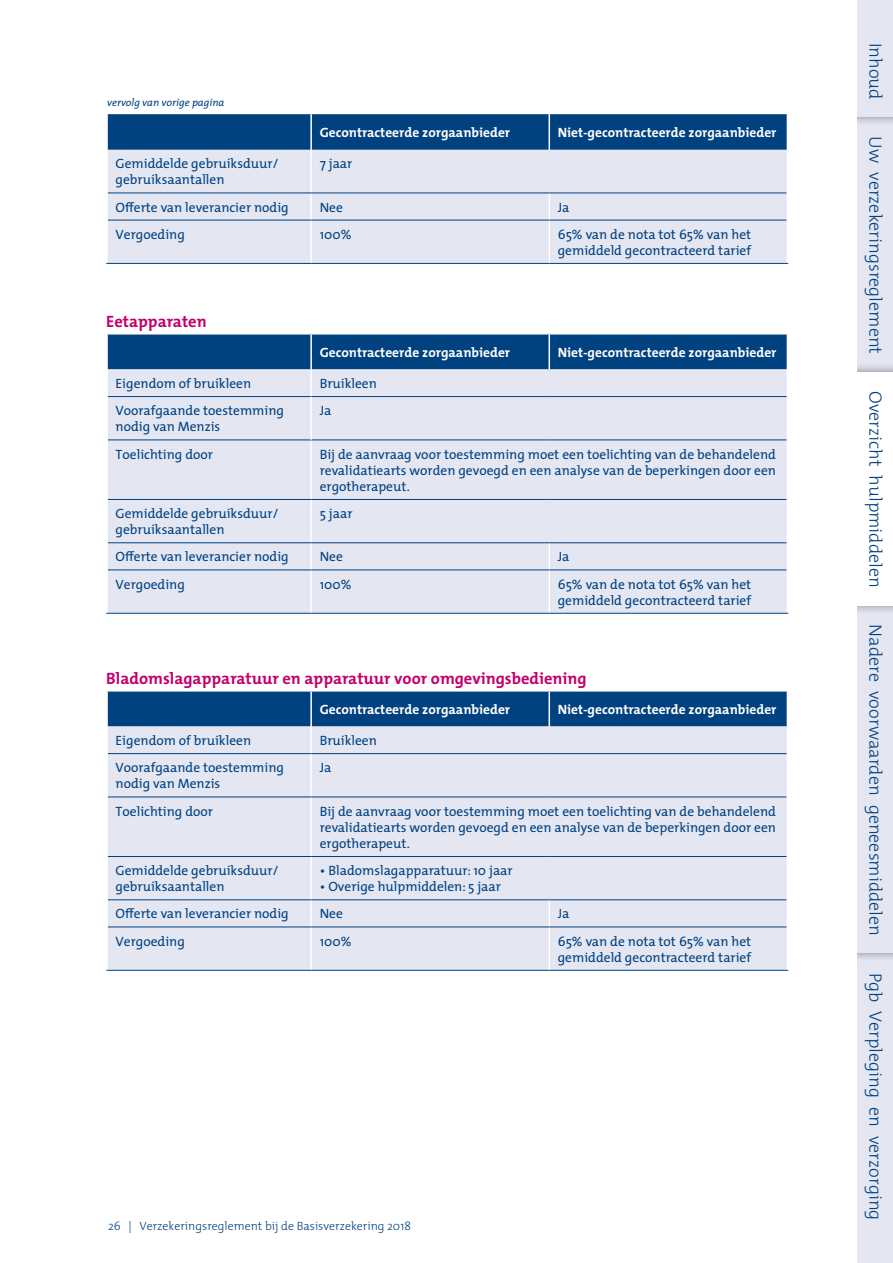
<style>
.page{position:relative;width:893px;height:1263px;background:#fff}
.page>*{position:absolute;margin:0;border:0;box-sizing:border-box;transform-origin:0 0}
.t1{font:300 18px "The Mix";color:#004180}
.t2{font:700 16.5px "The Mix";color:#c3006b}
.t3{font:13.5px/16.2px "The Mix";color:#004180}
.t4{font:700 13.5px "The Mix";color:#fff}
.t5{font:300 12px "The Mix";color:#004180}
.t6{font:italic 10.5px "The Mix";color:#004180}
</style>
<div class="page">
<div style="left:108px;top:114px;width:679px;height:36px;background:#004180"></div>
<div style="left:108px;top:150px;width:679px;height:113px;background:#e4e7f2"></div>
<hr style="left:549px;top:114px;width:1px;height:36px;background:#fff">
<hr style="left:310px;top:150px;width:2px;height:43px;background:#fff">
<hr style="left:310px;top:193px;width:2px;height:27px;background:#fff">
<svg style="left:549px;top:194px;width:1px;height:26px"></svg>
<hr style="left:310px;top:220px;width:2px;height:43px;background:#fff">
<hr style="left:549px;top:220px;width:1px;height:43px;background:#fff">
<hr style="left:108px;top:193px;width:203px;height:1px;background:#004180">
<hr style="left:311px;top:193px;width:238px;height:1px;background:#004180">
<hr style="left:549px;top:193px;width:238px;height:1px;background:#004180">
<hr style="left:108px;top:220px;width:203px;height:1px;background:#004180">
<hr style="left:311px;top:220px;width:238px;height:1px;background:#004180">
<hr style="left:549px;top:220px;width:238px;height:1px;background:#004180">
<hr style="left:310px;top:114px;width:2px;height:36px;background:#fff">
<hr style="left:106px;top:263px;width:205px;height:1px;background:#004180">
<hr style="left:311px;top:263px;width:238px;height:1px;background:#004180">
<hr style="left:549px;top:263px;width:239px;height:1px;background:#004180">
<div style="left:108px;top:397px;width:679px;height:216px;background:#e4e7f2"></div>
<hr style="left:310px;top:440px;width:2px;height:59px;background:#fff">
<hr style="left:310px;top:500px;width:2px;height:42px;background:#fff">
<hr style="left:310px;top:543px;width:2px;height:27px;background:#fff">
<svg style="left:549px;top:543px;width:1px;height:27px"></svg>
<hr style="left:310px;top:570px;width:2px;height:43px;background:#fff">
<hr style="left:549px;top:570px;width:1px;height:43px;background:#fff">
<hr style="left:108px;top:440px;width:203px;height:1px;background:#004180">
<hr style="left:108px;top:499px;width:203px;height:1px;background:#004180">
<hr style="left:311px;top:499px;width:238px;height:1px;background:#004180">
<hr style="left:549px;top:499px;width:238px;height:1px;background:#004180">
<hr style="left:108px;top:542px;width:203px;height:1px;background:#004180">
<hr style="left:311px;top:542px;width:238px;height:1px;background:#004180">
<hr style="left:549px;top:542px;width:238px;height:1px;background:#004180">
<hr style="left:108px;top:570px;width:203px;height:1px;background:#004180">
<hr style="left:311px;top:570px;width:238px;height:1px;background:#004180">
<hr style="left:549px;top:570px;width:238px;height:1px;background:#004180">
<hr style="left:106px;top:613px;width:205px;height:1px;background:#004180">
<hr style="left:311px;top:613px;width:238px;height:1px;background:#004180">
<hr style="left:549px;top:613px;width:239px;height:1px;background:#004180">
<svg style="left:107px;top:334px;width:681px;height:63px;background:#658bb2"></svg>
<hr style="left:311px;top:396px;width:238px;height:1px;background:#004180">
<hr style="left:549px;top:396px;width:238px;height:1px;background:#004180">
<hr style="left:311px;top:440px;width:238px;height:1px;background:#004180">
<hr style="left:549px;top:440px;width:238px;height:1px;background:#004180">
<hr style="left:310px;top:397px;width:2px;height:43px;background:#fff">
<div style="left:108px;top:754px;width:679px;height:216px;background:#e4e7f2"></div>
<hr style="left:310px;top:754px;width:2px;height:43px;background:#fff">
<hr style="left:310px;top:797px;width:2px;height:59px;background:#fff">
<hr style="left:310px;top:857px;width:2px;height:42px;background:#fff">
<hr style="left:310px;top:900px;width:2px;height:27px;background:#fff">
<svg style="left:549px;top:900px;width:1px;height:27px"></svg>
<hr style="left:310px;top:927px;width:2px;height:43px;background:#fff">
<hr style="left:549px;top:927px;width:1px;height:43px;background:#fff">
<hr style="left:108px;top:797px;width:203px;height:1px;background:#004180">
<hr style="left:311px;top:797px;width:238px;height:1px;background:#004180">
<hr style="left:549px;top:797px;width:238px;height:1px;background:#004180">
<hr style="left:108px;top:856px;width:203px;height:1px;background:#004180">
<hr style="left:311px;top:856px;width:238px;height:1px;background:#004180">
<hr style="left:549px;top:856px;width:238px;height:1px;background:#004180">
<hr style="left:108px;top:899px;width:203px;height:1px;background:#004180">
<hr style="left:311px;top:899px;width:238px;height:1px;background:#004180">
<hr style="left:549px;top:899px;width:238px;height:1px;background:#004180">
<hr style="left:108px;top:927px;width:203px;height:1px;background:#004180">
<hr style="left:311px;top:927px;width:238px;height:1px;background:#004180">
<hr style="left:549px;top:927px;width:238px;height:1px;background:#004180">
<hr style="left:106px;top:970px;width:205px;height:1px;background:#004180">
<hr style="left:311px;top:970px;width:238px;height:1px;background:#004180">
<hr style="left:549px;top:970px;width:239px;height:1px;background:#004180">
<svg style="left:107px;top:691px;width:681px;height:63px;background:#658bb2"></svg>
<hr style="left:311px;top:753px;width:238px;height:1px;background:#004180">
<hr style="left:549px;top:753px;width:238px;height:1px;background:#004180">
<div style="left:845px;top:952px;width:48px;height:311px;background:#e4e7f2"></div>
<div style="left:845px;top:606px;width:48px;height:346px;background:#e4e7f2"></div>
<div style="left:845px;top:117px;width:48px;height:255px;background:#e4e7f2"></div>
<div style="left:835px;top:363px;width:58px;height:252px;background:#000;opacity:.4"></div>
<div style="left:845px;top:372px;width:48px;height:234px;background:#fff"></div>
<div style="left:835px;top:0;width:58px;height:126px;background:#000;opacity:.4"></div>
<div style="left:845px;top:0;width:48px;height:117px;background:#e4e7f2"></div>
<div style="left:829px;top:0;width:28px;height:1263px;background:#fff"></div>
<p class="t6" style="left:107px;top:93px;width:119px">vervolg van vorige pagina</p>
<p class="t4" style="left:320px;top:121px;width:192px">Gecontracteerde zorgaanbieder</p>
<p class="t4" style="left:558px;top:121px;width:220px">Niet-gecontracteerde zorgaanbieder</p>
<p class="t3" style="left:116px;top:155px;width:164px">Gemiddelde gebruiksduur/ gebruiksaantallen</p>
<p class="t3" style="left:320px;top:155px;width:34px">7 jaar</p>
<p class="t3" style="left:116px;top:198px;width:175px">Offerte van leverancier nodig</p>
<p class="t3" style="left:320px;top:198px;width:25px">Nee</p>
<p class="t3" style="left:558px;top:198px;width:13px">Ja</p>
<p class="t3" style="left:116px;top:226px;width:71px">Vergoeding</p>
<p class="t3" style="left:320px;top:226px;width:33px">100%</p>
<p class="t3" style="left:558px;top:226px;width:195px">65% van de nota tot 65% van het gemiddeld gecontracteerd tarief</p>
<p class="t2" style="left:106px;top:308px;width:102px">Eetapparaten</p>
<p class="t4" style="left:320px;top:341px;width:192px">Gecontracteerde zorgaanbieder</p>
<p class="t4" style="left:558px;top:341px;width:220px">Niet-gecontracteerde zorgaanbieder</p>
<p class="t3" style="left:116px;top:375px;width:137px">Eigendom of bruikleen</p>
<p class="t3" style="left:320px;top:375px;width:59px">Bruikleen</p>
<p class="t3" style="left:116px;top:402px;width:170px">Voorafgaande toestemming nodig van Menzis</p>
<p class="t3" style="left:320px;top:402px;width:13px">Ja</p>
<p class="t3" style="left:116px;top:445px;width:99px">Toelichting door</p>
<p class="t3" style="left:320px;top:445px;width:458px;text-align:justify">Bij de aanvraag voor toestemming moet een toelichting van de behandelend revalidatiearts worden gevoegd en een analyse van de beperkingen door een ergotherapeut.</p>
<p class="t3" style="left:116px;top:505px;width:164px">Gemiddelde gebruiksduur/ gebruiksaantallen</p>
<p class="t3" style="left:320px;top:505px;width:34px">5 jaar</p>
<p class="t3" style="left:116px;top:548px;width:175px">Offerte van leverancier nodig</p>
<p class="t3" style="left:320px;top:548px;width:25px">Nee</p>
<p class="t3" style="left:558px;top:548px;width:13px">Ja</p>
<p class="t3" style="left:116px;top:575px;width:71px">Vergoeding</p>
<p class="t3" style="left:320px;top:575px;width:33px">100%</p>
<p class="t3" style="left:558px;top:575px;width:195px">65% van de nota tot 65% van het gemiddeld gecontracteerd tarief</p>
<p class="t2" style="left:106px;top:665px;width:482px">Bladomslagapparatuur en apparatuur voor omgevingsbediening</p>
<p class="t4" style="left:320px;top:698px;width:192px">Gecontracteerde zorgaanbieder</p>
<p class="t4" style="left:558px;top:698px;width:220px">Niet-gecontracteerde zorgaanbieder</p>
<p class="t3" style="left:116px;top:732px;width:137px">Eigendom of bruikleen</p>
<p class="t3" style="left:320px;top:732px;width:59px">Bruikleen</p>
<p class="t3" style="left:116px;top:759px;width:170px">Voorafgaande toestemming nodig van Menzis</p>
<p class="t3" style="left:320px;top:759px;width:13px">Ja</p>
<p class="t3" style="left:116px;top:802px;width:99px">Toelichting door</p>
<p class="t3" style="left:320px;top:802px;width:458px;text-align:justify">Bij de aanvraag voor toestemming moet een toelichting van de behandelend revalidatiearts worden gevoegd en een analyse van de beperkingen door een ergotherapeut.</p>
<p class="t3" style="left:116px;top:862px;width:164px">Gemiddelde gebruiksduur/ gebruiksaantallen</p>
<p class="t3" style="left:320px;top:862px;width:195px">• Bladomslagapparatuur: 10 jaar</p>
<p class="t3" style="left:320px;top:878px;width:183px">• Overige hulpmiddelen: 5 jaar</p>
<p class="t3" style="left:116px;top:905px;width:175px">Offerte van leverancier nodig</p>
<p class="t3" style="left:320px;top:905px;width:25px">Nee</p>
<p class="t3" style="left:558px;top:905px;width:13px">Ja</p>
<p class="t3" style="left:116px;top:932px;width:71px">Vergoeding</p>
<p class="t3" style="left:320px;top:932px;width:33px">100%</p>
<p class="t3" style="left:558px;top:932px;width:195px">65% van de nota tot 65% van het gemiddeld gecontracteerd tarief</p>
<p class="t5" style="left:108px;top:1216px;width:304px">26 | Verzekeringsreglement bij de Basisverzekering 2018</p>
<h1 class="t1" style="left:890px;top:43px;width:58px;rotate:90deg">Inhoud</h1>
<h1 class="t1" style="left:890px;top:136px;width:219px;rotate:90deg">Uw verzekeringsreglement</h1>
<h1 class="t1" style="left:890px;top:391px;width:198px;rotate:90deg">Overzicht hulpmiddelen</h1>
<h1 class="t1" style="left:890px;top:624px;width:313px;rotate:90deg">Nadere voorwaarden geneesmiddelen</h1>
<h1 class="t1" style="left:890px;top:972px;width:249px;rotate:90deg">Pgb Verpleging en verzorging</h1>
</div>
